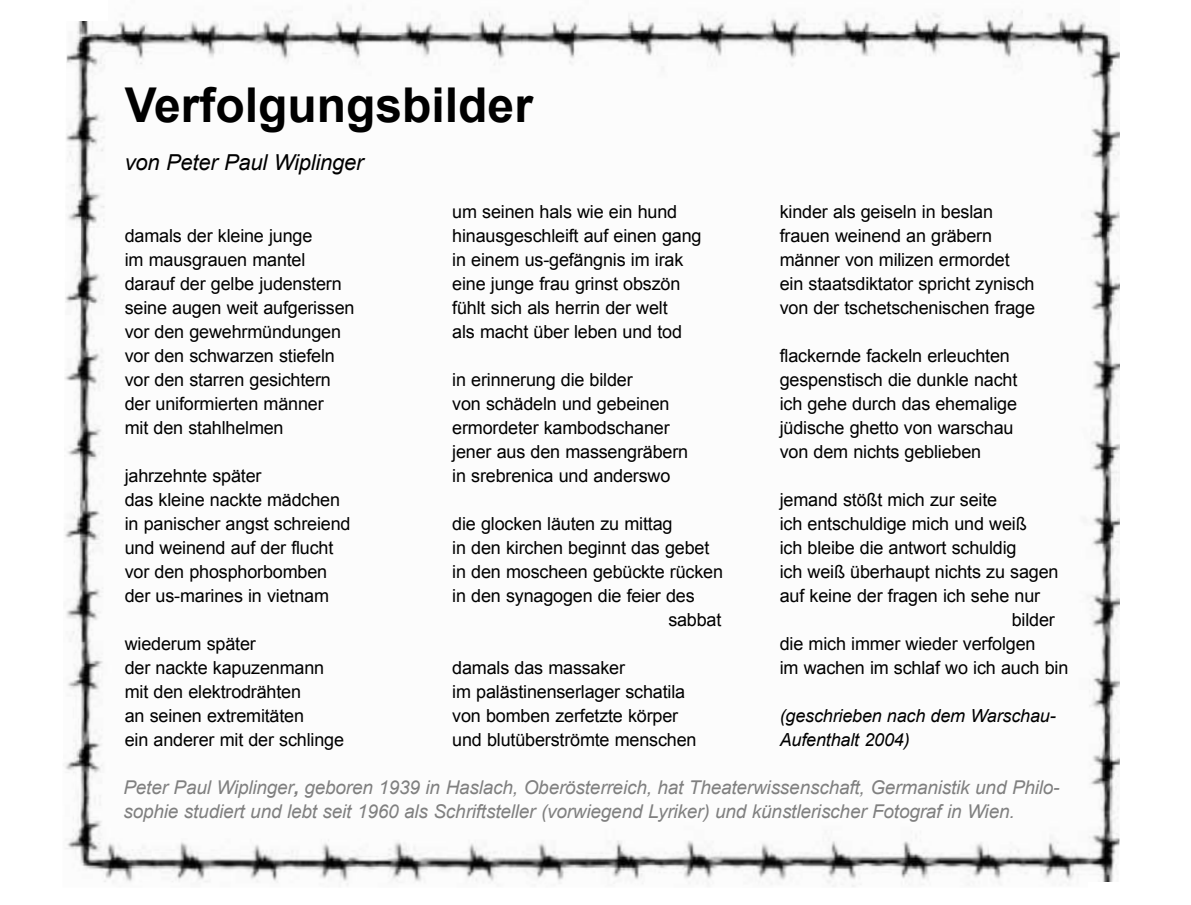
<style>
.page{position:relative;width:1191px;height:905px;background:#fff}
.page>*{position:absolute;margin:0;border:0;box-sizing:border-box;transform-origin:0 0}
.t1{font:700 48px "Arial";color:#000}
.t2{font:italic 22px "Arial";letter-spacing:-.01em;color:#000}
.t3{font:italic 19px/24px "Arial";letter-spacing:-.01em;color:#808080}
.t4{font:18px/24px "Arial";letter-spacing:-.01em;color:#000}
.t5{font:italic 18px/24px "Arial";letter-spacing:-.01em;color:#000}
.s1{font-weight:700}
</style>
<div class="page">
<img style="left:64px;top:8px;width:1056px;height:879px">
<div style="left:45px;top:0;width:63px;height:20px;background:#fff"></div>
<div style="left:1088px;top:882px;width:63px;height:23px;background:#fff"></div>
<h1 class="t1" style="left:125px;top:73px;width:410px">Verfolgungsbilder</h1>
<p class="t2" style="left:125px;top:148px;width:240px">von Peter Paul Wiplinger</p>
<p class="t4" style="left:779px;top:199px;width:257px">kinder als geiseln in beslan frauen weinend an gräbern männer von milizen ermordet ein staatsdiktator spricht zynisch von der tschetschenischen frage</p>
<p class="t4" style="left:779px;top:343px;width:239px">flackernde fackeln erleuchten gespenstisch die dunkle nacht ich gehe durch das ehemalige jüdische ghetto von warschau von dem nichts geblieben</p>
<p class="t4" style="left:779px;top:487px;width:219px">jemand stößt mich zur seite</p>
<p class="t4" style="left:779px;top:511px;width:248px">ich entschuldige mich und weiß</p>
<p class="t4" style="left:779px;top:535px;width:238px">ich bleibe die antwort schuldig</p>
<p class="t4" style="left:779px;top:559px;width:280px">ich weiß überhaupt nichts zu sagen</p>
<p class="t4" style="left:779px;top:583px;width:262px">auf keine der fragen ich sehe nur</p>
<p class="t4" style="left:1011px;top:607px;width:45px">bilder</p>
<p class="t4" style="left:779px;top:631px;width:257px">die mich immer wieder verfolgen</p>
<p class="t4" style="left:779px;top:655px;width:290px">im wachen im schlaf wo ich auch bin</p>
<p class="t5" style="left:779px;top:703px;width:277px">(geschrieben nach dem Warschau-<br>Aufenthalt 2004)</p>
<p class="t3" style="left:123px;top:775px;width:937px">Peter Paul Wiplinger<span class="s1">,</span> geboren 1939 in Haslach, Oberösterreich, hat Theaterwissenschaft, Germanistik und Philo&shy;sophie studiert und lebt seit 1960 als Schriftsteller (vorwiegend Lyriker) und künstlerischer Fotograf in Wien.</p>
<p class="t4" style="left:452px;top:199px;width:251px">um seinen hals wie ein hund hinausgeschleift auf einen gang in einem us-gefängnis im irak eine junge frau grinst obszön fühlt sich als herrin der welt<br>als macht über leben und tod</p>
<p class="t4" style="left:452px;top:367px;width:237px">in erinnerung die bilder<br>von schädeln und gebeinen ermordeter kambodschaner jener aus den massengräbern in srebrenica und anderswo</p>
<p class="t4" style="left:452px;top:511px;width:222px">die glocken läuten zu mittag</p>
<p class="t4" style="left:452px;top:535px;width:259px">in den kirchen beginnt das gebet</p>
<p class="t4" style="left:452px;top:559px;width:272px">in den moscheen gebückte rücken</p>
<p class="t4" style="left:452px;top:583px;width:244px">in den synagogen die feier des</p>
<p class="t4" style="left:668px;top:607px;width:55px">sabbat</p>
<p class="t4" style="left:452px;top:655px;width:246px">damals das massaker<br>im palästinenserlager schatila von bomben zerfetzte körper und blutüberströmte menschen</p>
<p class="t4" style="left:125px;top:224px;width:231px">damals der kleine junge<br>im mausgrauen mantel darauf der gelbe judenstern seine augen weit aufgerissen vor den gewehrmündungen vor den schwarzen stiefeln vor den starren gesichtern der uniformierten männer<br>mit den stahlhelmen</p>
<p class="t4" style="left:125px;top:463px;width:227px">jahrzehnte später<br>das kleine nackte mädchen in panischer angst schreiend und weinend auf der flucht vor den phosphorbomben der us-marines in vietnam</p>
<p class="t4" style="left:125px;top:631px;width:221px">wiederum später<br>der nackte kapuzenmann mit den elektrodrähten<br>an seinen extremitäten<br>ein anderer mit der schlinge</p>
</div>
